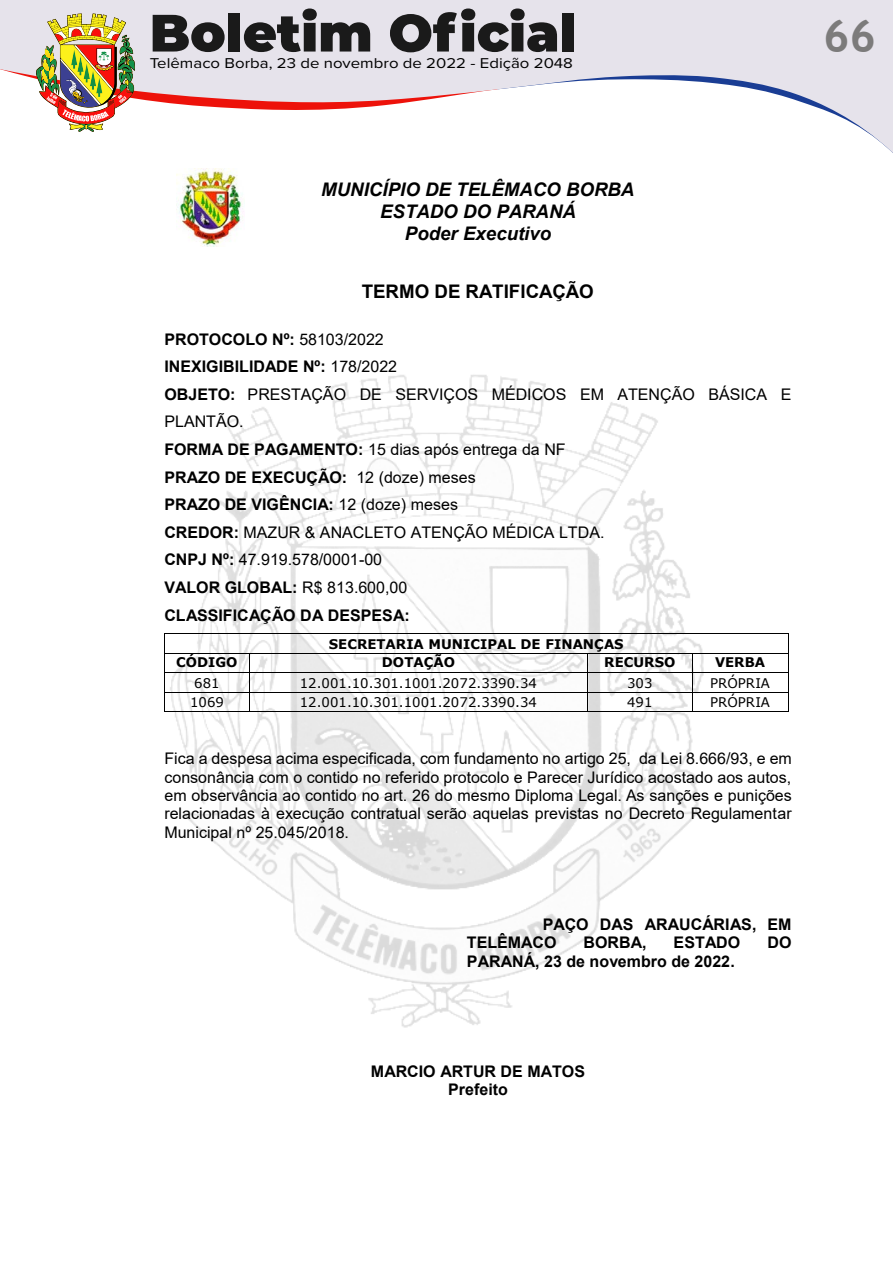
<style>
.page{position:relative;width:893px;height:1263px;background:#fff}
.page>*{position:absolute;margin:0;border:0;box-sizing:border-box;transform-origin:0 0}
.t1{font:700 45px "Trebuchet MS";color:#7c7b7b}
.t2{font:italic 700 18.75px/21.5px "Arial";letter-spacing:-.005em;color:#000;text-align:center}
.t3{font:700 18.75px "Arial";letter-spacing:-.005em;color:#000}
.t4{font:16.05px/27.6px "Arial";color:#000}
.t5{font:700 16.05px/18.5px "Arial";color:#000}
.t6{font:14.7px "Proxima Nova";color:#000;scale:1.14 1}
.t7{font:13.35px "Verdana";color:#000}
.t8{font:700 13.35px "Verdana";color:#000}
.s1{font-weight:700}
</style>
<div class="page">
<div style="left:0;top:0;width:893px;height:9px;background:#e6e3eb"></div>
<svg style="left:0;top:9px;width:893px;height:144px"></svg>
<img style="left:165px;top:375px;width:582px;height:653px">
<img style="left:177px;top:169px;width:67px;height:77px">
<hr style="left:165px;top:633px;width:623px;height:1px;background:#000">
<hr style="left:165px;top:653px;width:84px;height:1px;background:#000">
<hr style="left:250px;top:653px;width:338px;height:1px;background:#000">
<hr style="left:588px;top:653px;width:104px;height:1px;background:#000">
<hr style="left:692px;top:653px;width:96px;height:1px;background:#000">
<hr style="left:165px;top:672px;width:84px;height:1px;background:#000">
<hr style="left:250px;top:672px;width:338px;height:1px;background:#000">
<hr style="left:588px;top:672px;width:104px;height:1px;background:#000">
<hr style="left:692px;top:672px;width:96px;height:1px;background:#000">
<hr style="left:165px;top:692px;width:84px;height:1px;background:#000">
<hr style="left:250px;top:692px;width:338px;height:1px;background:#000">
<hr style="left:588px;top:692px;width:104px;height:1px;background:#000">
<hr style="left:692px;top:692px;width:96px;height:1px;background:#000">
<svg style="left:164px;top:633px;width:1px;height:79px"></svg>
<hr style="left:165px;top:712px;width:84px;height:1px;background:#000">
<svg style="left:249px;top:653px;width:1px;height:60px"></svg>
<hr style="left:250px;top:712px;width:338px;height:1px;background:#000">
<svg style="left:588px;top:654px;width:1px;height:58px"></svg>
<hr style="left:588px;top:712px;width:104px;height:1px;background:#000">
<svg style="left:692px;top:654px;width:1px;height:58px"></svg>
<hr style="left:692px;top:712px;width:96px;height:1px;background:#000">
<svg style="left:788px;top:633px;width:1px;height:79px"></svg>
<p class="t6" style="left:150px;top:53px;width:373px">Telêmaco Borba, 23 de novembro de 2022 - Edição 2048</p>
<h1 class="t1" style="left:823px;top:8px;width:54px">66</h1>
<p class="t2" style="left:321px;top:180px;width:315px">MUNICÍPIO DE TELÊMACO BORBA<br>ESTADO DO PARANÁ<br>Poder Executivo</p>
<p class="t3" style="left:362px;top:278px;width:234px">TERMO DE RATIFICAÇÃO</p>
<p class="t4" style="left:164px;top:325px;width:628px"><span class="s1">PROTOCOLO Nº:</span> 58103/2022<br><span class="s1">INEXIGIBILIDADE Nº:</span> 178/2022<br><span class="s1">OBJETO:</span> PRESTAÇÃO DE SERVIÇOS MÉDICOS EM ATENÇÃO BÁSICA E PLANTÃO.<br><span class="s1">FORMA DE PAGAMENTO:</span> 15 dias após entrega da NF<br><span class="s1">PRAZO DE EXECUÇÃO:</span> 12 (doze) meses<br><span class="s1">PRAZO DE VIGÊNCIA:</span> 12 (doze) meses<br><span class="s1">CREDOR:</span> MAZUR &amp; ANACLETO ATENÇÃO MÉDICA LTDA.<br><span class="s1">CNPJ Nº:</span> 47.919.578/0001-00<br><span class="s1">VALOR GLOBAL:</span> R$ 813.600,00<br><span class="s1">CLASSIFICAÇÃO DA DESPESA:</span></p>
<p class="t8" style="left:329px;top:634px;width:296px">SECRETARIA MUNICIPAL DE FINANÇAS</p>
<p class="t8" style="left:176px;top:653px;width:63px">CÓDIGO</p>
<p class="t8" style="left:382px;top:653px;width:75px">DOTAÇÃO</p>
<p class="t8" style="left:604px;top:653px;width:73px">RECURSO</p>
<p class="t8" style="left:715px;top:653px;width:52px">VERBA</p>
<p class="t7" style="left:194px;top:674px;width:27px">681</p>
<p class="t7" style="left:300px;top:674px;width:239px">12.001.10.301.1001.2072.3390.34</p>
<p class="t7" style="left:627px;top:674px;width:27px">303</p>
<p class="t7" style="left:710px;top:674px;width:61px">PRÓPRIA</p>
<p class="t7" style="left:190px;top:693px;width:35px">1069</p>
<p class="t7" style="left:300px;top:693px;width:239px">12.001.10.301.1001.2072.3390.34</p>
<p class="t7" style="left:627px;top:693px;width:27px">491</p>
<p class="t7" style="left:710px;top:693px;width:61px">PRÓPRIA</p>
<p class="t4" style="left:164px;top:749px;width:629px;line-height:18.5px;text-align:justify">Fica a despesa acima especificada, com fundamento no artigo 25, da Lei 8.666/93, e em consonância com o contido no referido protocolo e Parecer Jurídico acostado aos autos, em observância ao contido no art. 26 do mesmo Diploma Legal. As sanções e punições relacionadas à execução contratual serão aquelas previstas no Decreto Regulamentar Municipal nº 25.045/2018.</p>
<p class="t5" style="left:467px;top:915px;width:326px;text-indent:76px">PAÇO DAS ARAUCÁRIAS, EM<br>TELÊMACO</p>
<p class="t5" style="left:584px;top:933px;width:64px">BORBA,</p>
<p class="t5" style="left:674px;top:933px;width:68px">ESTADO</p>
<p class="t5" style="left:767px;top:933px;width:26px">DO</p>
<p class="t5" style="left:467px;top:952px;width:269px">PARANÁ, 23 de novembro de 2022.</p>
<p class="t5" style="left:371px;top:1062px;width:216px;text-align:center">MARCIO ARTUR DE MATOS<br>Prefeito</p>
</div>
